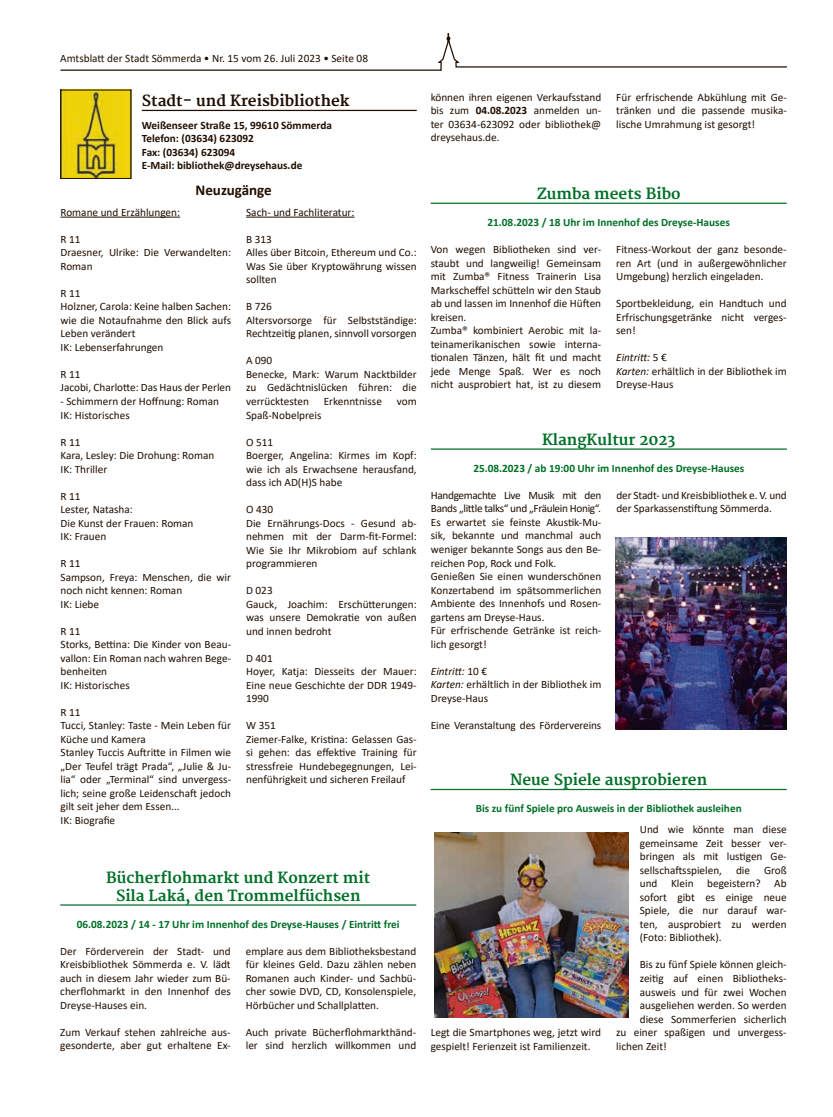
<style>
.page{position:relative;width:833px;height:1117px;background:#fff}
.page>*{position:absolute;margin:0;border:0;box-sizing:border-box;transform-origin:0 0}
.t1{font:700 15px/18px "Merriweather";color:#007027;text-align:center}
.t2{font:700 15px "Merriweather";color:#200e00}
.t3{font:700 15px "Calibri";color:#200e00}
.t4{font:11.25px/13.5px "Calibri";color:#200e00}
.t5{font:700 11.25px "Calibri";color:#007027}
.t6{font:700 11.25px/13.5px "Calibri";color:#200e00}
.s1{font-weight:700}
.s2{font-style:italic}
</style>
<div class="page">
<hr style="left:60px;top:69px;width:381px;height:2px;background:#200e00">
<svg style="left:436px;top:33px;width:351px;height:38px"></svg>
<hr style="left:142px;top:110px;width:275px;height:1px;background:#200e00">
<hr style="left:60px;top:217px;width:120px;height:1px;background:#200e00">
<hr style="left:246px;top:217px;width:108px;height:1px;background:#200e00">
<img style="left:62px;top:92px;width:67px;height:85px">
<div style="left:60px;top:90px;width:71px;height:89px;border:1px solid #200e00"></div>
<hr style="left:60px;top:904px;width:356px;height:1px;background:#007027">
<hr style="left:431px;top:202px;width:355px;height:2px;background:#007027">
<hr style="left:431px;top:448px;width:356px;height:1px;background:#007027">
<hr style="left:431px;top:788px;width:355px;height:2px;background:#007027">
<img style="left:434px;top:832px;width:194px;height:185px">
<img style="left:616px;top:538px;width:170px;height:191px">
<p class="t4" style="left:60px;top:51px;width:309px">Amtsblatt der Stadt Sömmerda • Nr. 15 vom 26. Juli 2023 • Seite 08</p>
<h1 class="t2" style="left:142px;top:92px;width:209px">Stadt- und Kreisbibliothek</h1>
<p class="t6" style="left:142px;top:118px;width:192px">Weißenseer Straße 15, 99610 Sömmerda<br>Telefon: (03634) 623092<br>Fax: (03634) 623094<br>E-Mail: bibliothek@dreysehaus.de</p>
<h1 class="t3" style="left:195px;top:179px;width:78px">Neuzugänge</h1>
<p class="t4" style="left:60px;top:205px;width:121px">Romane und Erzählungen:</p>
<p class="t4" style="left:60px;top:232px;width:172px">R 11<br>Draesner, Ulrike: Die Verwandelten:<br>Roman</p>
<p class="t4" style="left:60px;top:286px;width:172px">R 11<br>Holzner, Carola: Keine halben Sachen: wie die Notaufnahme den Blick aufs<br>Leben verändert<br>IK: Lebenserfahrungen</p>
<p class="t4" style="left:60px;top:367px;width:172px">R 11<br>Jacobi, Charlotte: Das Haus der Perlen</p>
<p class="t4" style="left:60px;top:394px;width:160px">- Schimmern der Hoffnung: Roman<br>IK: Historisches</p>
<p class="t4" style="left:60px;top:434px;width:155px">R 11<br>Kara, Lesley: Die Drohung: Roman<br>IK: Thriller</p>
<p class="t4" style="left:60px;top:488px;width:135px">R 11<br>Lester, Natasha:<br>Die Kunst der Frauen: Roman<br>IK: Frauen</p>
<p class="t4" style="left:60px;top:556px;width:172px">R 11<br>Sampson, Freya: Menschen, die wir noch nicht kennen: Roman<br>IK: Liebe</p>
<p class="t4" style="left:60px;top:623px;width:172px">R 11<br>Storks, Bettina: Die Kinder von Beau&shy;vallon: Ein Roman nach wahren Bege&shy;benheiten<br>IK: Historisches</p>
<p class="t4" style="left:60px;top:704px;width:172px">R 11<br>Tucci, Stanley: Taste - Mein Leben für<br>Küche und Kamera<br>Stanley Tuccis Auftritte in Filmen wie „Der Teufel trägt Prada“, „Julie &amp; Ju&shy;lia“ oder „Terminal“ sind unvergess&shy;lich; seine große Leidenschaft jedoch gilt seit jeher dem Essen...<br>IK: Biografie</p>
<p class="t4" style="left:246px;top:205px;width:110px">Sach- und Fachliteratur:</p>
<p class="t4" style="left:246px;top:232px;width:172px">B 313<br>Alles über Bitcoin, Ethereum und Co.:<br>Was Sie über Kryptowährung wissen sollten</p>
<p class="t4" style="left:246px;top:299px;width:172px">B 726<br>Altersvorsorge für Selbstständige:<br>Rechtzeitig planen, sinnvoll vorsorgen</p>
<p class="t4" style="left:246px;top:353px;width:172px">A 090<br>Benecke, Mark: Warum Nacktbilder zu Gedächtnislücken führen: die verrücktesten</p>
<p class="t4" style="left:324px;top:394px;width:60px">Erkenntnisse</p>
<p class="t4" style="left:397px;top:394px;width:21px">vom</p>
<p class="t4" style="left:246px;top:407px;width:77px">Spaß-Nobelpreis</p>
<p class="t4" style="left:246px;top:434px;width:172px">O 511<br>Boerger, Angelina: Kirmes im Kopf: wie ich als Erwachsene herausfand, dass ich AD(H)S habe</p>
<p class="t4" style="left:246px;top:502px;width:172px">O 430<br>Die Ernährungs-Docs - Gesund ab&shy;nehmen mit der Darm-fit-Formel:<br>Wie Sie Ihr Mikrobiom auf schlank programmieren</p>
<p class="t4" style="left:246px;top:583px;width:172px">D 023<br>Gauck, Joachim: Erschütterungen: was unsere Demokratie von außen und innen bedroht</p>
<p class="t4" style="left:246px;top:650px;width:172px">D 401<br>Hoyer, Katja: Diesseits der Mauer:<br>Eine neue Geschichte der DDR 1949-<br>1990</p>
<p class="t4" style="left:246px;top:718px;width:172px">W 351<br>Ziemer-Falke, Kristina: Gelassen Gas&shy;si gehen: das effektive Training für stressfreie Hundebegegnungen, Lei&shy;nenführigkeit und sicheren Freilauf</p>
<h1 class="t1" style="left:106px;top:868px;width:266px">Bücherflohmarkt und Konzert mit<br>Sila Laká, den Trommelfüchsen</h1>
<p class="t5" style="left:77px;top:915px;width:324px">06.08.2023 / 14 - 17 Uhr im Innenhof des Dreyse-Hauses / Eintritt frei</p>
<p class="t4" style="left:60px;top:943px;width:172px;text-align:justify">Der Förderverein der Stadt- und Kreisbibliothek Sömmerda e. V. lädt auch in diesem Jahr wieder zum Bü&shy;cherflohmarkt in den Innenhof des Dreyse-Hauses ein.</p>
<p class="t4" style="left:60px;top:1024px;width:172px">Zum Verkauf stehen zahlreiche aus&shy;gesonderte, aber gut erhaltene Ex-</p>
<p class="t4" style="left:246px;top:943px;width:172px;text-align:justify">emplare aus dem Bibliotheksbestand für kleines Geld. Dazu zählen neben Romanen auch Kinder- und Sachbü&shy;cher sowie DVD, CD, Konsolenspiele, Hörbücher und Schallplatten.</p>
<p class="t4" style="left:246px;top:1024px;width:172px">Auch private Bücherflohmarkthänd&shy;ler sind herzlich willkommen und</p>
<p class="t4" style="left:431px;top:90px;width:172px;text-align:justify">können ihren eigenen Verkaufsstand bis zum <span class="s1">04.08.2023</span> anmelden un&shy;ter 03634-623092 oder bibliothek@ dreysehaus.de.</p>
<p class="t4" style="left:616px;top:90px;width:172px;text-align:justify">Für erfrischende Abkühlung mit Ge&shy;tränken und die passende musika&shy;lische Umrahmung ist gesorgt!</p>
<h1 class="t1" style="left:537px;top:185px;width:145px">Zumba meets Bibo</h1>
<p class="t5" style="left:487px;top:214px;width:244px">21.08.2023 / 18 Uhr im Innenhof des Dreyse-Hauses</p>
<p class="t4" style="left:431px;top:242px;width:172px">Von wegen Bibliotheken sind ver&shy;staubt und langweilig! Gemeinsam mit Zumba® Fitness Trainerin Lisa<br>Markscheffel schütteln wir den Staub ab und lassen im Innenhof die Hüften kreisen.<br>Zumba® kombiniert Aerobic mit la&shy;teinamerikanischen sowie interna&shy;tionalen Tänzen, hält fit und macht jede Menge Spaß. Wer es noch nicht ausprobiert hat, ist zu diesem</p>
<p class="t4" style="left:616px;top:242px;width:172px;text-align:justify">Fitness-Workout der ganz besonde&shy;ren Art (und in außergewöhnlicher Umgebung) herzlich eingeladen.</p>
<p class="t4" style="left:616px;top:296px;width:172px;text-align:justify">Sportbekleidung, ein Handtuch und Erfrischungsgetränke nicht verges&shy;sen!</p>
<p class="t4" style="left:616px;top:350px;width:172px"><span class="s2">Eintritt:</span> 5 €<br><span class="s2">Karten:</span> erhältlich in der Bibliothek im<br>Dreyse-Haus</p>
<h1 class="t1" style="left:542px;top:431px;width:135px">KlangKultur 2023</h1>
<p class="t5" style="left:473px;top:460px;width:272px">25.08.2023 / ab 19:00 Uhr im Innenhof des Dreyse-Hauses</p>
<p class="t4" style="left:431px;top:488px;width:172px">Handgemachte Live Musik mit den<br>Bands „little talks“ und „Fräulein Honig“.<br>Es erwartet sie feinste Akustik-Mu&shy;sik, bekannte und manchmal auch weniger bekannte Songs aus den Be&shy;reichen Pop, Rock und Folk.<br>Genießen Sie einen wunderschönen<br>Konzertabend im spätsommerlichen<br>Ambiente des Innenhofs und Rosen&shy;gartens am Dreyse-Haus.<br>Für erfrischende Getränke ist reich&shy;lich gesorgt!</p>
<p class="t4" style="left:431px;top:663px;width:172px"><span class="s2">Eintritt:</span> 10 €<br><span class="s2">Karten:</span> erhältlich in der Bibliothek im<br>Dreyse-Haus</p>
<p class="t4" style="left:431px;top:717px;width:172px">Eine Veranstaltung des Fördervereins</p>
<p class="t4" style="left:616px;top:488px;width:172px">der Stadt- und Kreisbibliothek e. V. und der Sparkassenstiftung Sömmerda.</p>
<h1 class="t1" style="left:510px;top:771px;width:198px">Neue Spiele ausprobieren</h1>
<p class="t5" style="left:476px;top:800px;width:267px">Bis zu fünf Spiele pro Ausweis in der Bibliothek ausleihen</p>
<p class="t4" style="left:431px;top:1024px;width:172px">Legt die Smartphones weg, jetzt wird gespielt! Ferienzeit ist Familienzeit.</p>
<p class="t4" style="left:640px;top:822px;width:148px;text-align:justify">Und wie könnte man diese gemeinsame Zeit besser ver&shy;bringen als mit lustigen Ge&shy;sellschaftsspielen, die Groß und Klein begeistern? Ab sofort gibt es einige neue Spiele, die nur darauf war&shy;ten, ausprobiert zu werden (Foto: Bibliothek).</p>
<p class="t4" style="left:640px;top:957px;width:148px">Bis zu fünf Spiele können gleich-</p>
<p class="t4" style="left:640px;top:970px;width:148px">zeitig auf einen Bibliotheks-</p>
<p class="t4" style="left:640px;top:984px;width:148px">ausweis und für zwei Wochen</p>
<p class="t4" style="left:640px;top:997px;width:148px">ausgeliehen werden. So werden</p>
<p class="t4" style="left:640px;top:1011px;width:148px">diese Sommerferien sicherlich</p>
<p class="t4" style="left:616px;top:1024px;width:172px">zu einer spaßigen und unvergess-</p>
<p class="t4" style="left:616px;top:1038px;width:52px">lichen Zeit!</p>
</div>
